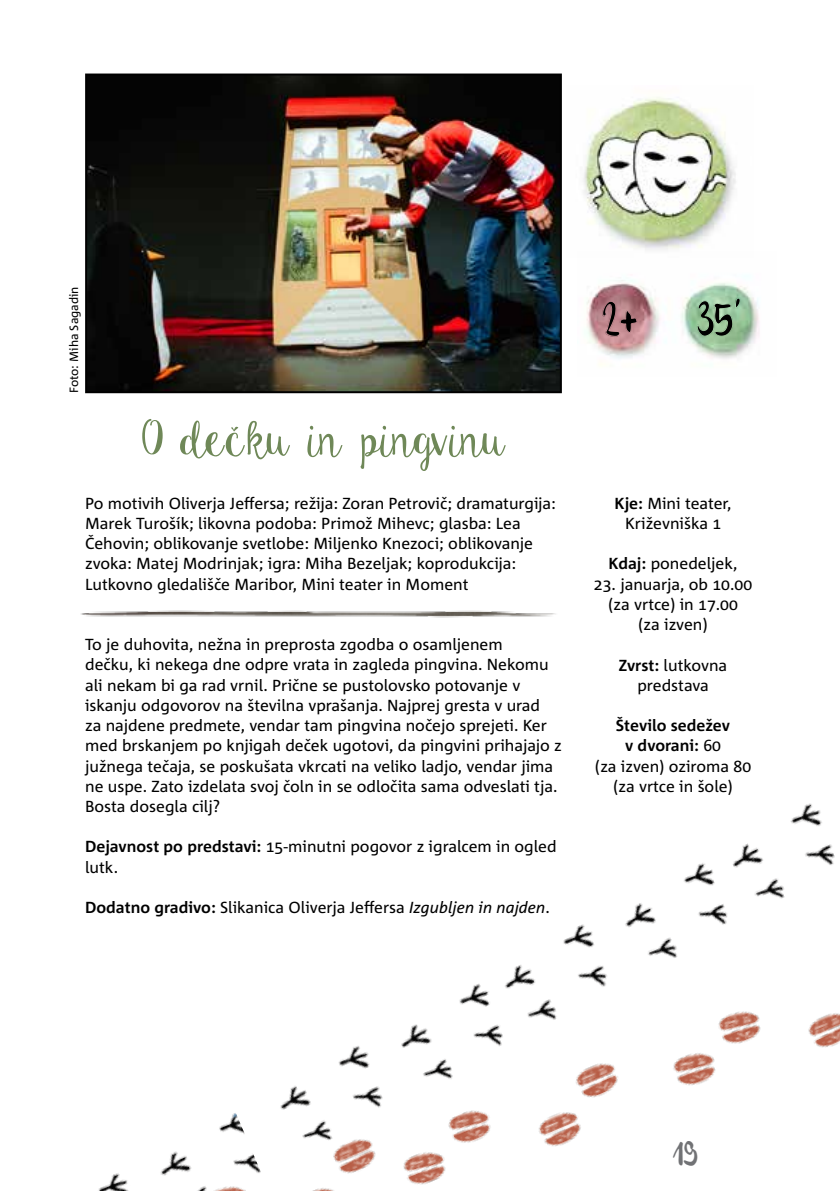
<style>
.page{position:relative;width:840px;height:1191px;background:#fff}
.page>*{position:absolute;margin:0;border:0;box-sizing:border-box;transform-origin:0 0}
.t1{font:50px "Ke Aloha";letter-spacing:-.06em;color:#6f8858}
.t2{font:50px "olivier";color:#000;scale:.75 1}
.t3{font:36px "olivier";color:#717275;scale:.75 1}
.t4{font:16px/20.2px "Corpid C1 s";color:#000;text-align:center}
.t5{font:12px "Corpid C1 s";color:#000}
.s1{font-weight:700}
.s2{font-style:italic}
</style>
<div class="page">
<img style="left:280px;top:803px;width:559px;height:388px">
<img style="left:98px;top:1113px;width:163px;height:78px">
<img style="left:88px;top:77px;width:470px;height:313px">
<div style="left:85px;top:74px;width:476px;height:319px;border:2px solid #000"></div>
<img style="left:586px;top:276px;width:174px;height:90px">
<img style="left:583px;top:97px;width:153px;height:153px">
<img style="left:81px;top:610px;width:475px;height:8px">
<svg style="left:695px;top:297px;width:46px;height:40px;background:#9dc89f"></svg>
<svg style="left:601px;top:300px;width:36px;height:37px"></svg>
<p class="t5" style="left:66px;top:393px;width:108px;rotate:-90deg">Foto: Miha Sagadin</p>
<h1 class="t1" style="left:141px;top:411px;width:366px">O dečku in pingvinu</h1>
<p class="t4" style="left:85px;top:492px;width:472px;text-align:left">Po motivih Oliverja Jeffersa; režija: Zoran Petrovič; dramaturgija:<br>Marek Turošík; likovna podoba: Primož Mihevc; glasba: Lea Čehovin; oblikovanje svetlobe: Miljenko Knezoci; oblikovanje zvoka: Matej Modrinjak; igra: Miha Bezeljak; koprodukcija:<br>Lutkovno gledališče Maribor, Mini teater in Moment</p>
<p class="t4" style="left:85px;top:634px;width:478px;text-align:left">To je duhovita, nežna in preprosta zgodba o osamljenem<br>dečku, ki nekega dne odpre vrata in zagleda pingvina. Nekomu ali nekam bi ga rad vrnil. Prične se pustolovsko potovanje v iskanju odgovorov na številna vprašanja. Najprej gresta v urad<br>za najdene predmete, vendar tam pingvina nočejo sprejeti. Ker med brskanjem po knjigah deček ugotovi, da pingvini prihajajo z južnega tečaja, se poskušata vkrcati na veliko ladjo, vendar jima ne uspe. Zato izdelata svoj čoln in se odločita sama odveslati tja.<br>Bosta dosegla cilj?</p>
<p class="t4" style="left:85px;top:836px;width:473px;text-align:left"><span class="s1">Dejavnost po predstavi:</span> 15-minutni pogovor z igralcem in ogled lutk.</p>
<p class="t4" style="left:85px;top:896px;width:466px"><span class="s1">Dodatno gradivo:</span> Slikanica Oliverja Jeffersa <span class="s2">Izgubljen in najden</span>.</p>
<h1 class="t2" style="left:601px;top:291px;width:190px">2+ 35’</h1>
<p class="t4" style="left:614px;top:492px;width:118px"><span class="s1">Kje:</span> Mini teater,<br>Križevniška 1</p>
<p class="t4" style="left:608px;top:553px;width:130px"><span class="s1">Kdaj:</span> ponedeljek,</p>
<p class="t4" style="left:593px;top:573px;width:159px">23. januarja, ob 10.00 (za vrtce) in 17.00<br>(za izven)</p>
<p class="t4" style="left:618px;top:654px;width:110px"><span class="s1">Zvrst:</span> lutkovna predstava</p>
<p class="t4" style="left:594px;top:715px;width:158px"><span class="s1">Število sedežev<br>v dvorani:</span> 60<br>(za izven) oziroma 80 (za vrtce in šole)</p>
<h2 class="t3" style="left:673px;top:1134px;width:35px">19</h2>
</div>
